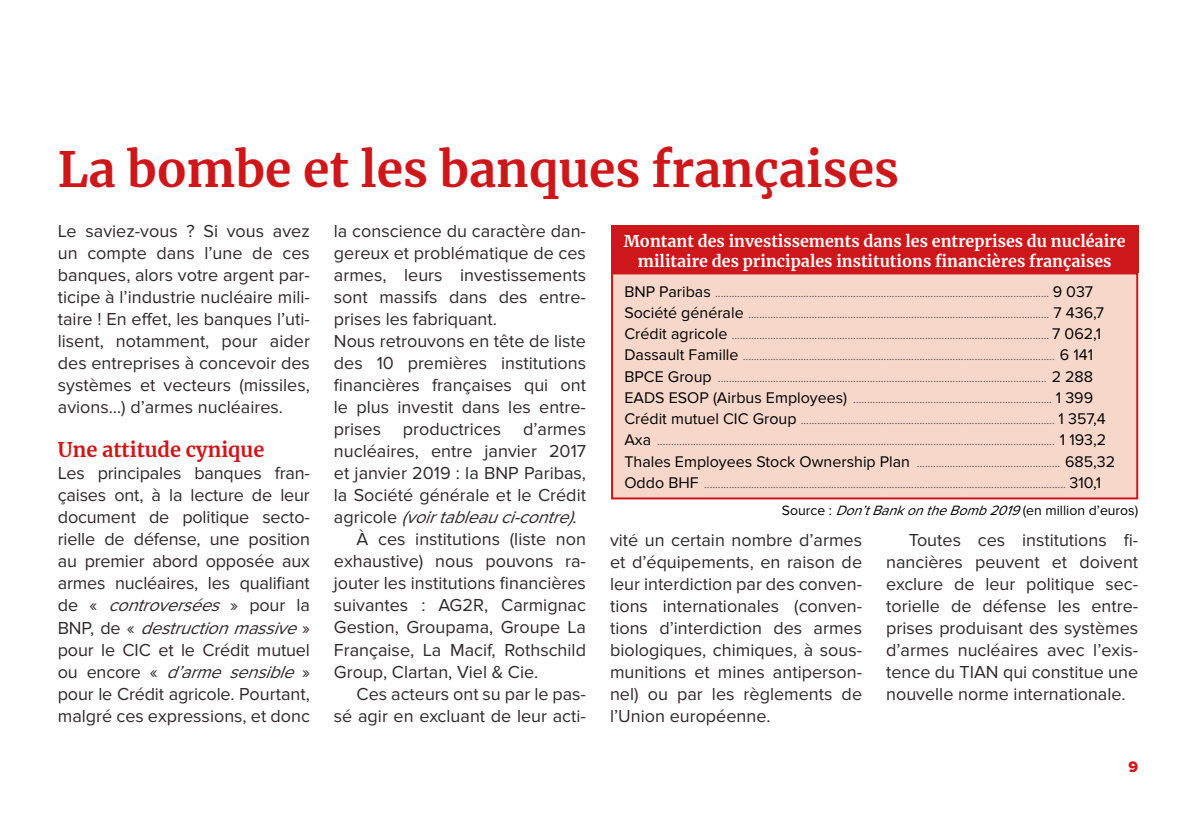
<style>
.page{position:relative;width:1191px;height:840px;background:#fff}
.page>*{position:absolute;margin:0;border:0;box-sizing:border-box;transform-origin:0 0}
.t1{font:700 48px "Merriweather";color:#cd171a}
.t2{font:700 20px "Merriweather";color:#cd171a}
.t3{font:18px/22px "Proxima Nova";color:#30292c;text-align:justify}
.t4{font:italic 18px "Proxima Nova";color:#30292c}
.t5{font:700 16px/20px "Merriweather";color:#fff;text-align:center}
.t6{font:15.8px "Proxima Nova Extrabld";color:#cd171a}
.t7{font:14px "Proxima Nova";color:#000}
.t8{font:12px/21.2px "Proxima Nova";color:#575756}
.s1{font-style:italic}
.s2{font-style:normal}
.s3{font-size:16px;color:#000}
</style>
<div class="page">
<div style="left:612px;top:273px;width:525px;height:225px;background:#f6d7ca"></div>
<div style="left:611px;top:272px;width:527px;height:227px;border:2px solid #cd171a"></div>
<div style="left:611px;top:225px;width:527px;height:47px;background:#cd171a"></div>
<h1 class="t1" style="left:58px;top:136px;width:842px">La bombe et les banques françaises</h1>
<p class="t3" style="left:58px;top:220px;width:254px">Le saviez-vous ? Si vous avez un compte dans l’une de ces banques, alors votre argent par&shy;ticipe à l’industrie nucléaire mili&shy;taire ! En effet, les banques l’uti&shy;lisent, notamment, pour aider des entreprises à concevoir des systèmes et vecteurs (missiles, avions…) d’armes nucléaires.</p>
<p class="t2" style="left:58px;top:436px;width:208px">Une attitude cynique</p>
<p class="t3" style="left:58px;top:462px;width:254px">Les principales banques fran&shy;çaises ont, à la lecture de leur document de politique secto&shy;rielle de défense, une position au premier abord opposée aux armes nucléaires, les qualifiant d e « <span class="s1">controversées</span> » p o u r l a B N P , d e « <span class="s1">destructionmassive</span>» pour le CIC et le Crédit mutuel o u e n c o r e « <span class="s1">d’armesensible</span>» pour le Crédit agricole. Pourtant, malgré ces expressions, et donc</p>
<p class="t3" style="left:334px;top:220px;width:253px">la conscience du caractère dan-</p>
<p class="t3" style="left:334px;top:242px;width:253px">gereux et problématique de ces</p>
<p class="t3" style="left:334px;top:264px;width:253px">armes, leurs investissements</p>
<p class="t3" style="left:334px;top:286px;width:253px">sont massifs dans des entre-</p>
<p class="t3" style="left:334px;top:308px;width:164px">prises les fabriquant.</p>
<p class="t3" style="left:334px;top:330px;width:254px">Nous retrouvons en tête de liste</p>
<p class="t3" style="left:334px;top:352px;width:254px">des 10 premières institutions</p>
<p class="t3" style="left:334px;top:374px;width:253px">financières françaises qui ont</p>
<p class="t3" style="left:334px;top:396px;width:253px">le plus investit dans les entre-</p>
<p class="t3" style="left:334px;top:418px;width:253px">prises productrices d’armes</p>
<p class="t3" style="left:334px;top:440px;width:254px">nucléaires, entre janvier 2017</p>
<p class="t3" style="left:334px;top:462px;width:254px">et janvier 2019 : la BNP Paribas,</p>
<p class="t3" style="left:334px;top:484px;width:253px">la Société générale et le Crédit</p>
<p class="t4" style="left:334px;top:506px;width:248px"><span class="s2">a g r i c o l e</span> (voirtableauci-contre)<span class="s2">.</span></p>
<p class="t3" style="left:357px;top:528px;width:231px">À ces institutions (liste non</p>
<p class="t3" style="left:334px;top:550px;width:254px">exhaustive) nous pouvons ra-</p>
<p class="t3" style="left:334px;top:572px;width:253px">jouter les institutions financières</p>
<p class="t3" style="left:334px;top:594px;width:253px">suivantes : AG2R, Carmignac</p>
<p class="t3" style="left:334px;top:616px;width:253px">Gestion, Groupama, Groupe La</p>
<p class="t3" style="left:334px;top:638px;width:253px">Française, La Macif, Rothschild</p>
<p class="t3" style="left:334px;top:660px;width:206px">Group, Clartan, Viel &amp; Cie.</p>
<p class="t3" style="left:357px;top:682px;width:231px">Ces acteurs ont su par le pas-</p>
<p class="t3" style="left:334px;top:704px;width:253px">sé agir en excluant de leur acti-</p>
<p class="t5" style="left:623px;top:230px;width:503px">Montant des investissements dans les entreprises du nucléaire militaire des principales institutions financières françaises</p>
<p class="t8" style="left:624px;top:282px;width:492px"><span class="s3">BNP Paribas</span> ......................................................................................................................... <span class="s3">9 037<br>Société générale</span> ............................................................................................................. <span class="s3">7 436,7<br>Crédit agricole</span> ................................................................................................................... <span class="s3">7 062,1<br>Dassault Famille</span> ................................................................................................................. <span class="s3">6 141<br>BPCE Group</span> ....................................................................................................................... <span class="s3">2 288<br>EADS ESOP (Airbus Employees)</span> ........................................................................ <span class="s3">1 399<br>Crédit mutuel CIC Group</span> ............................................................................................ <span class="s3">1 357,4<br>Axa</span> ................................................................................................................................................ <span class="s3">1 193,2<br>Thales Employees Stock Ownership Plan</span> .................................................... <span class="s3">685,32<br>Oddo BHF</span> ................................................................................................................................... <span class="s3">310,1</span></p>
<p class="t7" style="left:782px;top:501px;width:358px">Source : <span class="s1">Don’tBankontheBomb2019</span>(en million d’euros)</p>
<p class="t3" style="left:610px;top:529px;width:254px">vité un certain nombre d’armes et d’équipements, en raison de leur interdiction par des conven&shy;tions internationales (conven&shy;tions d’interdiction des armes biologiques, chimiques, à sous&shy;munitions et mines antiperson&shy;nel) ou par les règlements de l’Union européenne.</p>
<p class="t3" style="left:886px;top:529px;width:254px;text-indent:23px">Toutes ces institutions fi&shy;nancières peuvent et doivent exclure de leur politique sec&shy;torielle de défense les entre&shy;prises produisant des systèmes d’armes nucléaires avec l’exis&shy;tence du TIAN qui constitue une nouvelle norme internationale.</p>
<p class="t6" style="left:1128px;top:757px;width:11px">9</p>
</div>
